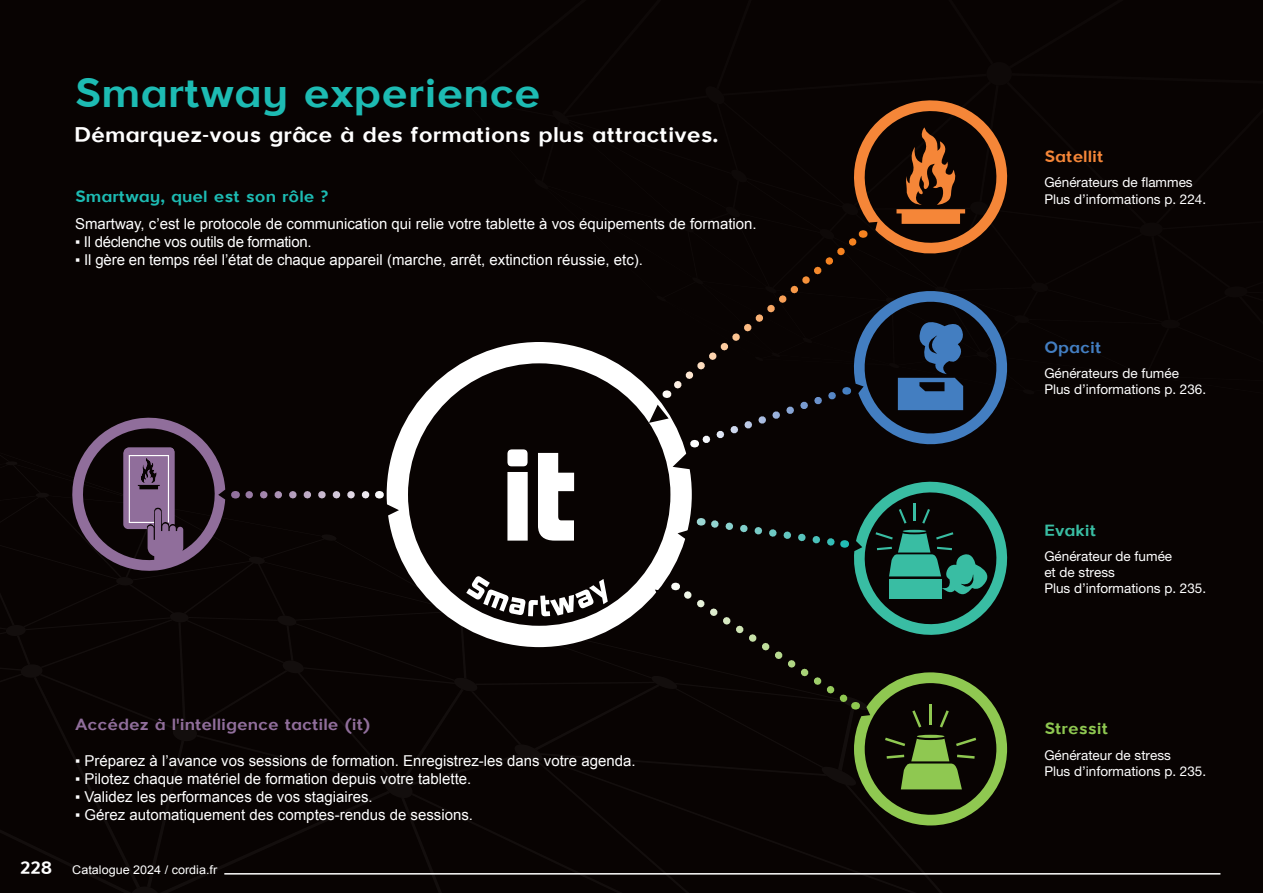
<style>
.page{position:relative;width:1263px;height:893px;background:#080302}
.page>*{position:absolute;margin:0;border:0;box-sizing:border-box;transform-origin:0 0}
.t1{font:700 41.25px "Larke Neue";color:#1dbbb3}
.t2{font:700 21.6px "Larke Neue";color:#fff}
.t3{font:700 16.5px "Larke Neue";color:#906e9b}
.t4{font:700 16.5px "Larke Neue";color:#1dbbb3}
.t5{font:700 16.5px "Larke Neue";color:#f58638}
.t6{font:700 16.5px "Larke Neue";color:#8fc851}
.t7{font:700 16.5px "Larke Neue";color:#437ec1}
.t8{font:700 16.5px "Larke Neue";color:#39bda3}
.t9{font:15px "Arial";color:#fff}
.t10{font:15px "Arial";letter-spacing:-.02em;color:#fff}
.t11{font:13.5px/16.2px "Helvetica Neue LT Pro";color:#fff}
.t12{font:12px "Arial";color:#fff;scale:1.05 1}
.s1{font-family:"Larke Neue";font-weight:700;font-size:18px}
</style>
<div class="page">
<h1 class="t1" style="left:74px;top:67px;width:468px">Smartway experience</h1>
<h2 class="t2" style="left:74px;top:121px;width:646px">Démarquez-vous grâce à des formations plus attractives.</h2>
<p class="t4" style="left:75px;top:186px;width:255px">Smartway, quel est son rôle ?</p>
<p class="t9" style="left:75px;top:214px;width:683px">Smartway, c’est le protocole de communication qui relie votre tablette à vos équipements de formation.</p>
<p class="t10" style="left:75px;top:232px;width:238px">▪ Il déclenche vos outils de formation.</p>
<p class="t9" style="left:75px;top:250px;width:569px">▪ Il gère en temps réel l’état de chaque appareil (marche, arrêt, extinction réussie, etc).</p>
<p class="t3" style="left:75px;top:714px;width:297px">Accédez à l'intelligence tactile (it)</p>
<p class="t9" style="left:75px;top:750px;width:562px">▪ Préparez à l’avance vos sessions de formation. Enregistrez-les dans votre agenda.</p>
<p class="t9" style="left:75px;top:768px;width:398px">▪ Pilotez chaque matériel de formation depuis votre tablette.</p>
<p class="t9" style="left:75px;top:786px;width:299px">▪ Validez les performances de vos stagiaires.</p>
<p class="t9" style="left:75px;top:804px;width:399px">▪ Gérez automatiquement des comptes-rendus de sessions.</p>
<p class="t12" style="left:20px;top:862px;width:189px"><span class="s1">228</span> Catalogue 2024 / cordia.fr</p>
<p class="t5" style="left:1044px;top:146px;width:61px">Satellit</p>
<p class="t11" style="left:1044px;top:174px;width:163px">Générateurs de flammes<br>Plus d’informations p. 224.</p>
<p class="t7" style="left:1044px;top:337px;width:59px">Opacit</p>
<p class="t11" style="left:1044px;top:365px;width:163px">Générateurs de fumée<br>Plus d’informations p. 236.</p>
<p class="t8" style="left:1044px;top:519px;width:53px">Evakit</p>
<p class="t11" style="left:1044px;top:548px;width:163px">Générateur de fumée<br>et de stress<br>Plus d’informations p. 235.</p>
<p class="t6" style="left:1044px;top:718px;width:65px">Stressit</p>
<p class="t11" style="left:1044px;top:746px;width:163px">Générateur de stress<br>Plus d’informations p. 235.</p>
</div>
